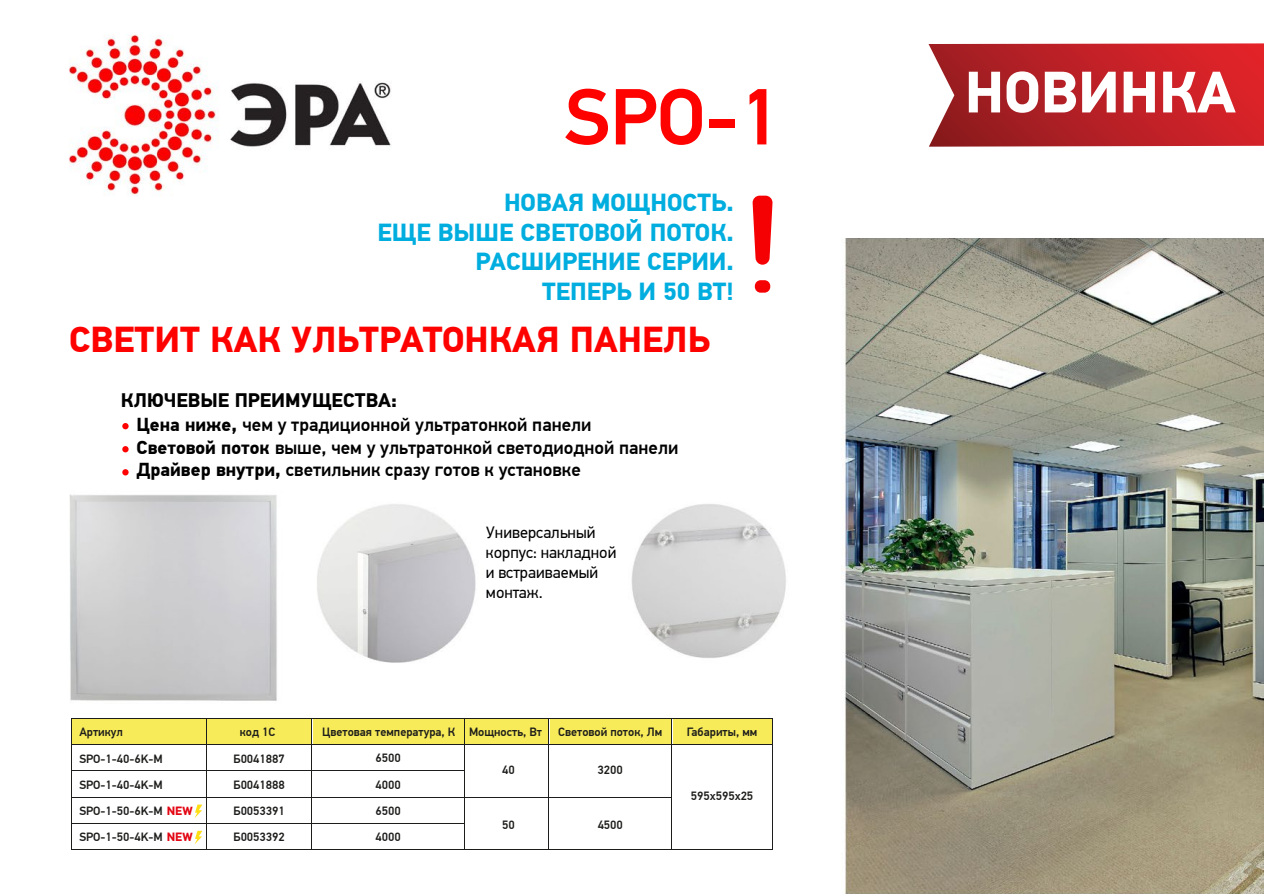
<style>
.page{position:relative;width:1264px;height:894px;background:#fff}
.page>*{position:absolute;margin:0;border:0;box-sizing:border-box;transform-origin:0 0}
.t1{font:500 79.5px "PF Din Text Pro";color:#fe0200}
.t2{font:700 58.5px "PF Din Text Pro";color:#fff}
.t3{font:700 36px "PF Din Text Pro";color:#fe0200}
.t4{font:700 24.75px/29.5px "PF Din Text Pro";color:#00addf;text-align:right}
.t5{font:700 19.5px "PF Din Text Pro";color:#000}
.t6{font:500 18.75px/22.5px "PF Din Text Pro";color:#000}
.t7{font:16.5px/19.8px "PF Din Text Pro";color:#000}
.t8{font:500 12px/26.1px "PF Din Text Pro";color:#1d1d1b}
.s1{font-weight:700}
.s2{font-weight:700;color:#e30613}
</style>
<div class="page">
<img style="left:69px;top:34px;width:1194px;height:860px">
<div style="left:415px;top:91px;width:254px;height:43px;background:#fff"></div>
<div style="left:835px;top:40px;width:428px;height:198px;background:#fff"></div>
<div style="left:673px;top:719px;width:98px;height:25px;background:#f8eb59"></div>
<div style="left:313px;top:719px;width:150px;height:25px;background:#f8eb59"></div>
<div style="left:549px;top:719px;width:121px;height:25px;background:#f8eb59"></div>
<div style="left:72px;top:719px;width:133px;height:25px;background:#f8eb59"></div>
<div style="left:207px;top:719px;width:103px;height:25px;background:#f8eb59"></div>
<div style="left:465px;top:719px;width:82px;height:25px;background:#f8eb59"></div>
<hr style="left:71px;top:718px;width:135px;height:1px;background:#1d1d1b">
<hr style="left:207px;top:718px;width:104px;height:1px;background:#1d1d1b">
<hr style="left:312px;top:718px;width:152px;height:1px;background:#1d1d1b">
<hr style="left:464px;top:718px;width:84px;height:1px;background:#1d1d1b">
<hr style="left:549px;top:718px;width:122px;height:1px;background:#1d1d1b">
<hr style="left:672px;top:718px;width:99px;height:1px;background:#1d1d1b">
<hr style="left:71px;top:744px;width:135px;height:1px;background:#1d1d1b">
<hr style="left:207px;top:744px;width:104px;height:1px;background:#1d1d1b">
<hr style="left:312px;top:744px;width:152px;height:1px;background:#1d1d1b">
<hr style="left:464px;top:744px;width:84px;height:1px;background:#1d1d1b">
<hr style="left:549px;top:744px;width:122px;height:1px;background:#1d1d1b">
<hr style="left:672px;top:744px;width:99px;height:1px;background:#1d1d1b">
<hr style="left:71px;top:770px;width:135px;height:1px;background:#1d1d1b">
<hr style="left:207px;top:770px;width:104px;height:1px;background:#1d1d1b">
<hr style="left:312px;top:770px;width:152px;height:1px;background:#1d1d1b">
<hr style="left:71px;top:796px;width:135px;height:1px;background:#1d1d1b">
<hr style="left:207px;top:796px;width:104px;height:1px;background:#1d1d1b">
<hr style="left:312px;top:796px;width:152px;height:1px;background:#1d1d1b">
<hr style="left:464px;top:796px;width:84px;height:1px;background:#1d1d1b">
<hr style="left:549px;top:796px;width:122px;height:1px;background:#1d1d1b">
<hr style="left:71px;top:822px;width:135px;height:1px;background:#1d1d1b">
<hr style="left:207px;top:822px;width:104px;height:1px;background:#1d1d1b">
<hr style="left:312px;top:822px;width:152px;height:1px;background:#1d1d1b">
<svg style="left:71px;top:719px;width:1px;height:129px"></svg>
<hr style="left:71px;top:848px;width:135px;height:1px;background:#1d1d1b">
<hr style="left:207px;top:848px;width:104px;height:1px;background:#1d1d1b">
<svg style="left:311px;top:718px;width:1px;height:131px"></svg>
<hr style="left:312px;top:848px;width:152px;height:1px;background:#1d1d1b">
<svg style="left:464px;top:719px;width:1px;height:129px"></svg>
<hr style="left:464px;top:848px;width:84px;height:1px;background:#1d1d1b">
<svg style="left:548px;top:718px;width:1px;height:131px"></svg>
<hr style="left:549px;top:848px;width:122px;height:1px;background:#1d1d1b">
<svg style="left:671px;top:718px;width:1px;height:131px"></svg>
<hr style="left:672px;top:848px;width:99px;height:1px;background:#1d1d1b">
<svg style="left:771px;top:718px;width:1px;height:131px"></svg>
<svg style="left:194px;top:718px;width:13px;height:131px"></svg>
<svg style="left:752px;top:196px;width:20px;height:96px"></svg>
<div style="left:122px;top:423px;width:7px;height:6px;background:#fe0200;border-radius:50%"></div>
<div style="left:122px;top:446px;width:7px;height:6px;background:#fe0200;border-radius:50%"></div>
<div style="left:122px;top:469px;width:7px;height:6px;background:#fe0200;border-radius:50%"></div>
<svg style="left:928px;top:43px;width:335px;height:104px;background:#be2b30"></svg>
<h1 class="t1" style="left:564px;top:69px;width:217px">SPO-1</h1>
<h3 class="t4" style="left:377px;top:188px;width:358px">НОВАЯ МОЩНОСТЬ.<br>ЕЩЕ ВЫШЕ СВЕТОВОЙ ПОТОК.<br>РАСШИРЕНИЕ СЕРИИ.<br>ТЕПЕРЬ И 50 ВТ!</h3>
<h3 class="t3" style="left:69px;top:318px;width:642px">СВЕТИТ КАК УЛЬТРАТОНКАЯ ПАНЕЛЬ</h3>
<h3 class="t5" style="left:121px;top:388px;width:277px">КЛЮЧЕВЫЕ ПРЕИМУЩЕСТВА:</h3>
<h3 class="t6" style="left:136px;top:414px;width:543px"><span class="s1">Цена ниже,</span> чем у традиционной ультратонкой панели<br><span class="s1">Световой поток</span> выше, чем у ультратонкой светодиодной панели<br><span class="s1">Драйвер внутри,</span> светильник сразу готов к установке</h3>
<h3 class="t7" style="left:486px;top:523px;width:132px">Универсальный корпус: накладной и встраиваемый монтаж.</h3>
<p class="t8" style="left:79px;top:719px;width:45px">Артикул</p>
<p class="t8" style="left:240px;top:719px;width:37px">код 1С</p>
<p class="t8" style="left:322px;top:719px;width:221px">Цветовая температура, К Мощность, Вт</p>
<p class="t8" style="left:558px;top:719px;width:105px">Световой поток, Лм</p>
<p class="t8" style="left:686px;top:719px;width:72px">Габариты, мм</p>
<p class="t8" style="left:375px;top:745px;width:27px">6500</p>
<p class="t8" style="left:502px;top:757px;width:14px">40</p>
<p class="t8" style="left:597px;top:757px;width:27px">3200</p>
<p class="t8" style="left:690px;top:783px;width:64px">595х595х25</p>
<p class="t8" style="left:79px;top:745px;width:85px">SPO-1-40-6K-M<br>SPO-1-40-4K-M</p>
<p class="t8" style="left:233px;top:745px;width:53px;text-align:justify">Б0041887<br>Б0041888<br>Б0053391<br>Б0053392</p>
<p class="t8" style="left:375px;top:771px;width:27px">4000<br>6500</p>
<p class="t8" style="left:79px;top:798px;width:115px">SPO-1-50-6K-M <span class="s2">NEW<br></span>SPO-1-50-4K-M <span class="s2">NEW</span></p>
<p class="t8" style="left:502px;top:811px;width:14px">50</p>
<p class="t8" style="left:597px;top:811px;width:27px">4500</p>
<p class="t8" style="left:375px;top:824px;width:27px">4000</p>
<h2 class="t2" style="left:964px;top:57px;width:272px">НОВИНКА</h2>
</div>
